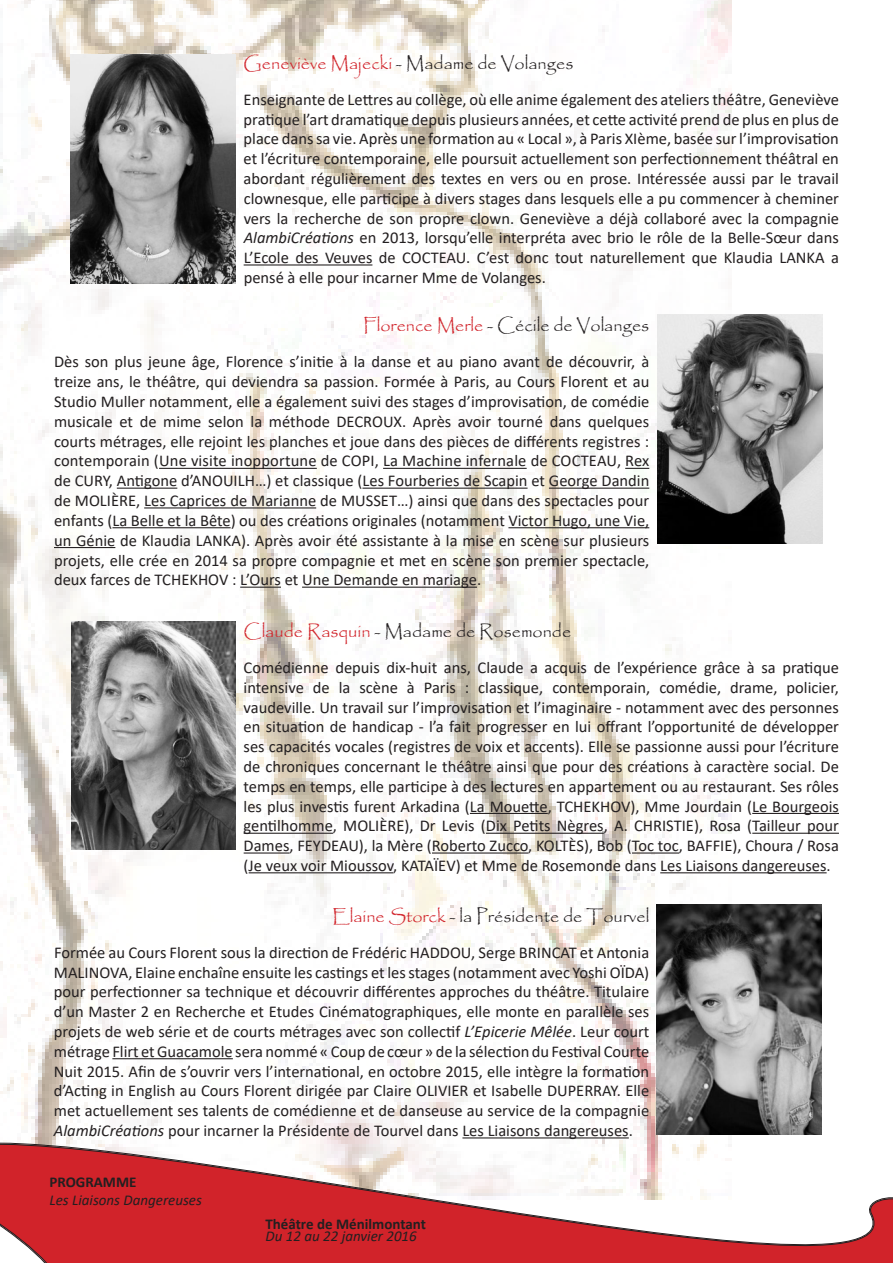
<style>
.page{position:relative;width:893px;height:1263px;background:#fff}
.page>*{position:absolute;margin:0;border:0;box-sizing:border-box;transform-origin:0 0}
.t1{font:18px "Papyrus";color:#231f20}
.t2{font:16.5px/19.8px "Calibri";color:#231f20;text-align:justify}
.t3{font:italic 15px "Calibri";color:#231f20}
.t4{font:700 15px "Calibri";color:#231f20}
.s1{color:#d1232a}
.s2{font-style:italic}
</style>
<div class="page">
<img style="left:0;top:0;width:731px;height:1003px">
<svg style="left:0;top:1003px;width:822px;height:119px"></svg>
<svg style="left:0;top:1122px;width:893px;height:141px"></svg>
<hr style="left:244px;top:264px;width:128px;height:1px;background:#231f20">
<img style="left:71px;top:54px;width:164px;height:230px">
<hr style="left:159px;top:468px;width:158px;height:1px;background:#231f20">
<hr style="left:383px;top:468px;width:144px;height:1px;background:#231f20">
<svg style="left:625px;top:468px;width:24px;height:1px"></svg>
<hr style="left:117px;top:488px;width:60px;height:1px;background:#231f20">
<hr style="left:362px;top:488px;width:166px;height:1px;background:#231f20">
<hr style="left:549px;top:488px;width:100px;height:1px;background:#231f20">
<hr style="left:144px;top:507px;width:172px;height:1px;background:#231f20">
<hr style="left:112px;top:527px;width:119px;height:1px;background:#231f20">
<hr style="left:508px;top:527px;width:141px;height:1px;background:#231f20">
<hr style="left:54px;top:547px;width:61px;height:1px;background:#231f20">
<hr style="left:240px;top:587px;width:41px;height:1px;background:#231f20">
<hr style="left:302px;top:587px;width:175px;height:1px;background:#231f20">
<img style="left:658px;top:314px;width:164px;height:230px">
<hr style="left:470px;top:813px;width:78px;height:1px;background:#231f20">
<hr style="left:752px;top:813px;width:87px;height:1px;background:#231f20">
<hr style="left:244px;top:833px;width:89px;height:1px;background:#231f20">
<hr style="left:486px;top:833px;width:118px;height:1px;background:#231f20">
<hr style="left:752px;top:833px;width:87px;height:1px;background:#231f20">
<hr style="left:244px;top:852px;width:46px;height:1px;background:#231f20">
<hr style="left:432px;top:852px;width:96px;height:1px;background:#231f20">
<hr style="left:632px;top:852px;width:47px;height:1px;background:#231f20">
<hr style="left:249px;top:872px;width:144px;height:1px;background:#231f20">
<hr style="left:660px;top:872px;width:167px;height:1px;background:#231f20">
<img style="left:71px;top:622px;width:165px;height:227px">
<hr style="left:112px;top:1058px;width:121px;height:1px;background:#231f20">
<hr style="left:462px;top:1137px;width:167px;height:1px;background:#231f20">
<img style="left:657px;top:905px;width:164px;height:229px">
<p class="t1" style="left:244px;top:52px;width:331px"><span class="s1">Geneviève Majecki</span> - Madame de Volanges</p>
<p class="t2" style="left:244px;top:89px;width:597px">Enseignante de Lettres au collège, où elle anime également des ateliers théâtre, Geneviève pratique l’art dramatique depuis plusieurs années, et cette activité prend de plus en plus de place dans sa vie. Après une formation au « Local », à Paris XIème, basée sur l’improvisation et l’écriture contemporaine, elle poursuit actuellement son perfectionnement théâtral en abordant régulièrement des textes en vers ou en prose. Intéressée aussi par le travail clownesque, elle participe à divers stages dans lesquels elle a pu commencer à cheminer vers la recherche de son propre clown. Geneviève a déjà collaboré avec la compagnie <span class="s2">AlambiCréations</span> en 2013, lorsqu’elle interpréta avec brio le rôle de la Belle-Sœur dans L’Ecole des Veuves de COCTEAU. C’est donc tout naturellement que Klaudia LANKA a pensé à elle pour incarner Mme de Volanges.</p>
<p class="t1" style="left:363px;top:315px;width:288px"><span class="s1">Florence Merle</span> - Cécile de Volanges</p>
<p class="t2" style="left:54px;top:352px;width:597px">Dès son plus jeune âge, Florence s’initie à la danse et au piano avant de découvrir, à treize ans, le théâtre, qui deviendra sa passion. Formée à Paris, au Cours Florent et au Studio Muller notamment, elle a également suivi des stages d’improvisation, de comédie musicale et de mime selon la méthode DECROUX. Après avoir tourné dans quelques courts métrages, elle rejoint les planches et joue dans des pièces de différents registres : contemporain (Une visite inopportune de COPI, La Machine infernale de COCTEAU, Rex de CURY, Antigone d’ANOUILH…) et classique (Les Fourberies de Scapin et George Dandin de MOLIÈRE, Les Caprices de Marianne de MUSSET…) ainsi que dans des spectacles pour enfants (La Belle et la Bête) ou des créations originales (notamment Victor Hugo, une Vie, un Génie de Klaudia LANKA). Après avoir été assistante à la mise en scène sur plusieurs projets, elle crée en 2014 sa propre compagnie et met en scène son premier spectacle, deux farces de TCHEKHOV : L’Ours et Une Demande en mariage.</p>
<p class="t1" style="left:244px;top:620px;width:329px"><span class="s1">Claude Rasquin</span> - Madame de Rosemonde</p>
<p class="t2" style="left:244px;top:657px;width:597px">Comédienne depuis dix-huit ans, Claude a acquis de l’expérience grâce à sa pratique intensive de la scène à Paris : classique, contemporain, comédie, drame, policier, vaudeville. Un travail sur l’improvisation et l’imaginaire - notamment avec des personnes en situation de handicap - l’a fait progresser en lui offrant l’opportunité de développer ses capacités vocales (registres de voix et accents). Elle se passionne aussi pour l’écriture de chroniques concernant le théâtre ainsi que pour des créations à caractère social. De temps en temps, elle participe à des lectures en appartement ou au restaurant. Ses rôles les plus investis furent Arkadina (La Mouette, TCHEKHOV), Mme Jourdain (Le Bourgeois gentilhomme, MOLIÈRE), Dr Levis (Dix Petits Nègres, A. CHRISTIE), Rosa (Tailleur pour Dames, FEYDEAU), la Mère (Roberto Zucco, KOLTÈS), Bob (Toc toc, BAFFIE), Choura / Rosa (Je veux voir Mioussov, KATAÏEV) et Mme de Rosemonde dans Les Liaisons dangereuses.</p>
<p class="t1" style="left:332px;top:905px;width:319px"><span class="s1">Elaine Storck</span> - la Présidente de Tourvel</p>
<p class="t2" style="left:54px;top:942px;width:597px">Formée au Cours Florent sous la direction de Frédéric HADDOU, Serge BRINCAT et Antonia MALINOVA, Elaine enchaîne ensuite les castings et les stages (notamment avec Yoshi OÏDA) pour perfectionner sa technique et découvrir différentes approches du théâtre. Titulaire d’un Master 2 en Recherche et Etudes Cinématographiques, elle monte en parallèle ses projets de web série et de courts métrages avec son collectif <span class="s2">L’Epicerie Mêlée</span>. Leur court métrage Flirt et Guacamole sera nommé « Coup de cœur » de la sélection du Festival Courte Nuit 2015. Afin de s’ouvrir vers l’international, en octobre 2015, elle intègre la formation d’Acting in English au Cours Florent dirigée par Claire OLIVIER et Isabelle DUPERRAY. Elle met actuellement ses talents de comédienne et de danseuse au service de la compagnie <span class="s2">AlambiCréations</span> pour incarner la Présidente de Tourvel dans Les Liaisons dangereuses.</p>
<p class="t4" style="left:49px;top:1171px;width:89px">PROGRAMME</p>
<p class="t3" style="left:49px;top:1190px;width:154px">Les Liaisons Dangereuses</p>
<p class="t4" style="left:265px;top:1213px;width:162px">Théâtre de Ménilmontant</p>
<p class="t3" style="left:265px;top:1226px;width:153px">Du 12 au 22 janvier 2016</p>
</div>
